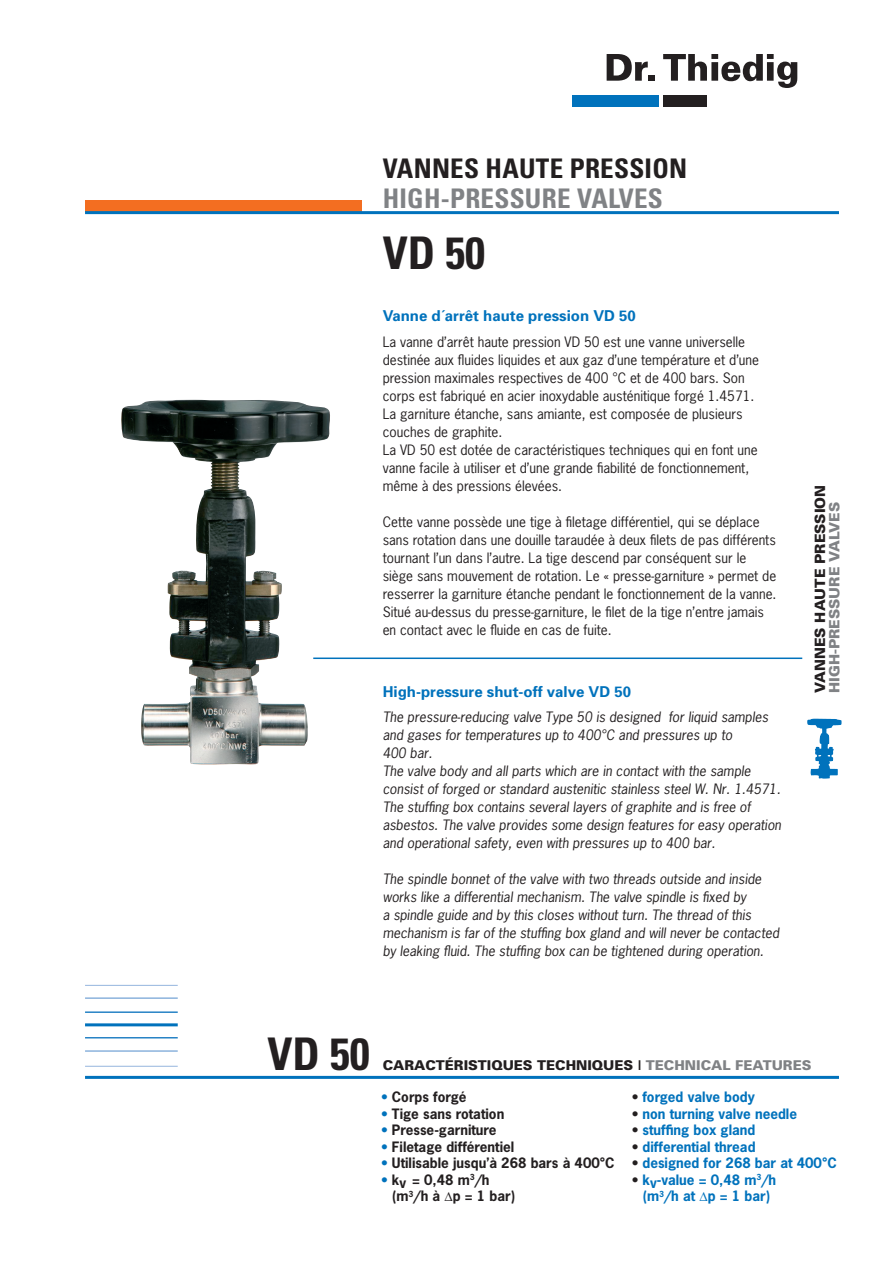
<style>
.page{position:relative;width:893px;height:1263px;background:#fff}
.page>*{position:absolute;margin:0;border:0;box-sizing:border-box;transform-origin:0 0}
.t1{font:700 condensed 45px "Univers";color:#231f20}
.t2{font:700 condensed 27px "Univers";letter-spacing:.01em;color:#231f20}
.t3{font:700 condensed 27px "Univers";letter-spacing:.01em;color:#808285}
.t4{font:700 15px "Univers";color:#0072bc}
.t5{font:900 14.25px "Univers";color:#231f20}
.t6{font:900 14.25px "Univers";color:#808285}
.t7{font:13.5px/18px "News Gothic";color:#231f20}
.t8{font:italic 13.5px/18px "News Gothic";color:#231f20}
.t9{font:700 13.5px/16.5px "News Gothic";color:#0072bc;text-align:center}
.t10{font:700 13.5px/16.5px "News Gothic";color:#231f20}
.t11{font:900 13.5px "Univers";color:#231f20}
.s1{color:#808285}
.s2{color:#0072bc}
.s3{font-family:"Arial";font-weight:900}
.s4{color:#231f20}
</style>
<div class="page">
<div style="left:85px;top:200px;width:276px;height:11px;background:#f36e21"></div>
<svg style="left:607px;top:54px;width:47px;height:27px"></svg>
<svg style="left:663px;top:54px;width:134px;height:34px"></svg>
<div style="left:663px;top:95px;width:44px;height:11px;background:#231f20"></div>
<div style="left:572px;top:95px;width:87px;height:11px;background:#0072bc"></div>
<hr style="left:85px;top:211px;width:754px;height:3px;background:#0072bc">
<hr style="left:85px;top:1076px;width:754px;height:3px;background:#0072bc">
<hr style="left:85px;top:985px;width:93px;height:1px;background:#95b5de">
<hr style="left:85px;top:997px;width:93px;height:2px;background:#6599d1">
<hr style="left:85px;top:1011px;width:93px;height:2px;background:#2783c5">
<hr style="left:85px;top:1023px;width:93px;height:3px;background:#0072bc">
<hr style="left:85px;top:1037px;width:93px;height:1px;background:#2783c5">
<hr style="left:85px;top:1050px;width:93px;height:1px;background:#6599d1">
<hr style="left:85px;top:1066px;width:93px;height:1px;background:#95b5de">
<img style="left:807px;top:719px;width:15px;height:25px">
<img style="left:121px;top:400px;width:188px;height:365px">
<hr style="left:313px;top:657px;width:489px;height:2px;background:#0072bc">
<h2 class="t2" style="left:383px;top:152px;width:306px">VANNES HAUTE PRESSION</h2>
<h2 class="t3" style="left:383px;top:182px;width:282px">HIGH-PRESSURE VALVES</h2>
<h1 class="t1" style="left:383px;top:225px;width:104px">VD 50</h1>
<p class="t4" style="left:383px;top:306px;width:255px">Vanne d´arrêt haute pression VD 50</p>
<p class="t7" style="left:383px;top:332px;width:378px">La vanne d’arrêt haute pression VD 50 est une vanne universelle destinée aux fluides liquides et aux gaz d’une température et d’une pression maximales respectives de 400 °C et de 400 bars. Son corps est fabriqué en acier inoxydable austénitique forgé 1.4571.<br>La garniture étanche, sans amiante, est composée de plusieurs couches de graphite.<br>La VD 50 est dotée de caractéristiques techniques qui en font une vanne facile à utiliser et d’une grande fiabilité de fonctionnement, même à des pressions élevées.</p>
<p class="t7" style="left:383px;top:512px;width:395px">Cette vanne possède une tige à filetage différentiel, qui se déplace sans rotation dans une douille taraudée à deux filets de pas différents tournant l’un dans l’autre. La tige descend par conséquent sur le siège sans mouvement de rotation. Le « presse-garniture » permet de resserrer la garniture étanche pendant le fonctionnement de la vanne.<br>Situé au-dessus du presse-garniture, le filet de la tige n’entre jamais en contact avec le fluide en cas de fuite.</p>
<p class="t4" style="left:383px;top:682px;width:250px">High-pressure shut-off valve VD 50</p>
<p class="t8" style="left:383px;top:708px;width:400px">The pressure-reducing valve Type 50 is designed for liquid samples and gases for temperatures up to 400°C and pressures up to<br>400 bar.<br>The valve body and all parts which are in contact with the sample consist of forged or standard austenitic stainless steel W. Nr. 1.4571.<br>The stuffing box contains several layers of graphite and is free of asbestos. The valve provides some design features for easy operation and operational safety, even with pressures up to 400 bar.</p>
<p class="t8" style="left:383px;top:870px;width:398px">The spindle bonnet of the valve with two threads outside and inside works like a differential mechanism. The valve spindle is fixed by<br>a spindle guide and by this closes without turn. The thread of this mechanism is far of the stuffing box gland and will never be contacted by leaking fluid. The stuffing box can be tightened during operation.</p>
<p class="t5" style="left:811px;top:693px;width:209px;rotate:-90deg">VANNES HAUTE PRESSION</p>
<p class="t6" style="left:825px;top:693px;width:192px;rotate:-90deg">HIGH-PRESSURE VALVES</p>
<h1 class="t1" style="left:267px;top:1027px;width:104px">VD 50</h1>
<p class="t11" style="left:383px;top:1057px;width:430px">CARACTÉRISTIQUES TECHNIQUES | <span class="s1">TECHNICAL FEATURES</span></p>
<p class="t10" style="left:382px;top:1089px;width:86px"><span class="s2">•</span> Corps forgé</p>
<p class="t10" style="left:382px;top:1105px;width:124px"><span class="s2">•</span> Tige sans rotation</p>
<p class="t10" style="left:382px;top:1121px;width:117px"><span class="s2">•</span> Presse-garniture</p>
<p class="t10" style="left:382px;top:1138px;width:134px"><span class="s2">•</span> Filetage différentiel</p>
<p class="t10" style="left:382px;top:1154px;width:234px"><span class="s2">•</span> Utilisable jusqu’à 268 bars à 400°C</p>
<p class="t10" style="left:392px;top:1171px;width:125px;text-indent:-10px"><span class="s2">•</span> kv = 0,48 m<sup>3</sup>/h (m<sup>3</sup>/h à <span class="s3">∆</span>p = 1 bar)</p>
<p class="t9" style="left:632px;top:1088px;width:124px"><span class="s4">•</span> forged valve body</p>
<p class="t9" style="left:632px;top:1105px;width:166px"><span class="s4">•</span> non turning valve needle</p>
<p class="t9" style="left:632px;top:1121px;width:125px"><span class="s4">•</span> stuffing box gland</p>
<p class="t9" style="left:632px;top:1138px;width:125px"><span class="s4">•</span> differential thread</p>
<p class="t9" style="left:632px;top:1154px;width:206px"><span class="s4">•</span> designed for 268 bar at 400°C</p>
<p class="t9" style="left:632px;top:1171px;width:146px"><span class="s4">•</span> kv-value = 0,48 m<sup>3</sup>/h (m<sup>3</sup>/h at <span class="s3">∆</span>p = 1 bar)</p>
</div>
